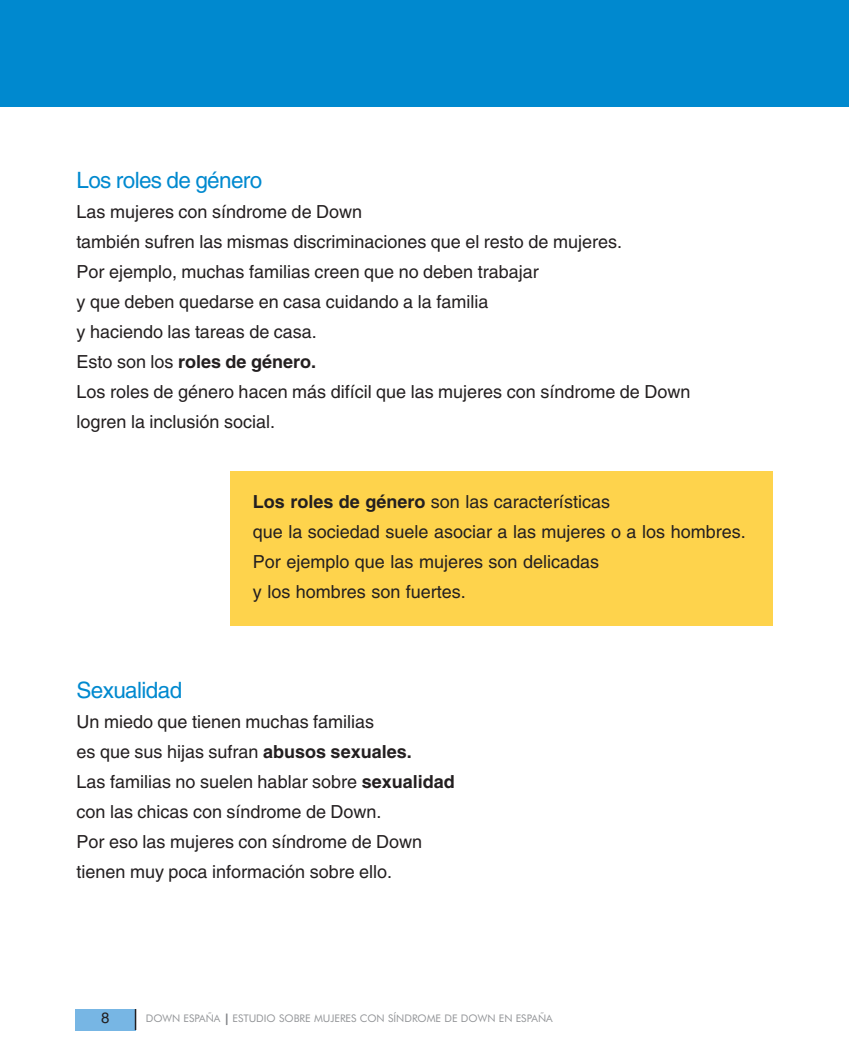
<style>
.page{position:relative;width:849px;height:1062px;background:#fff}
.page>*{position:absolute;margin:0;border:0;box-sizing:border-box;transform-origin:0 0}
.t1{font:22.5px "Helvetica";letter-spacing:-.03em;color:#0089cf}
.t2{font:18px/30px "Helvetica";color:#231f20}
.t3{font:15px "Helvetica";color:#231f20}
.t4{font:10.5px "TTED5 O00";color:#939598}
.s1{font-weight:700}
</style>
<div class="page">
<div style="left:75px;top:1009px;width:61px;height:21px;background:#77b6e4"></div>
<svg style="left:135px;top:1009px;width:1px;height:21px"></svg>
<div style="left:230px;top:471px;width:542px;height:155px;background:#fed34c"></div>
<div style="left:0;top:0;width:849px;height:106px;background:#0089cf"></div>
<p class="t1" style="left:77px;top:172px;width:187px">Los roles de género</p>
<p class="t2" style="left:77px;top:198px;width:615px">Las mujeres con síndrome de Down<br>también sufren las mismas discriminaciones que el resto de mujeres.<br>Por ejemplo, muchas familias creen que no deben trabajar<br>y que deben quedarse en casa cuidando a la familia<br>y haciendo las tareas de casa.<br>Esto son los <span class="s1">roles de género.<br></span>Los roles de género hacen más difícil que las mujeres con síndrome de Down logren la inclusión social.</p>
<p class="t2" style="left:253px;top:489px;width:494px"><span class="s1">Los roles de género</span> son las características<br>que la sociedad suele asociar a las mujeres o a los hombres.<br>Por ejemplo que las mujeres son delicadas<br>y los hombres son fuertes.</p>
<p class="t1" style="left:77px;top:682px;width:107px">Sexualidad</p>
<p class="t2" style="left:77px;top:708px;width:380px">Un miedo que tienen muchas familias<br>es que sus hijas sufran <span class="s1">abusos sexuales.<br></span>Las familias no suelen hablar sobre <span class="s1">sexualidad </span>con las chicas con síndrome de Down.<br>Por eso las mujeres con síndrome de Down tienen muy poca información sobre ello.</p>
<p class="t3" style="left:101px;top:1013px;width:10px">8</p>
<p class="t4" style="left:146px;top:1014px;width:408px">DOWN ESPAÑA | ESTUDIO SOBRE MUJERES CON SÍNDROME DE DOWN EN ESPAÑA</p>
</div>
